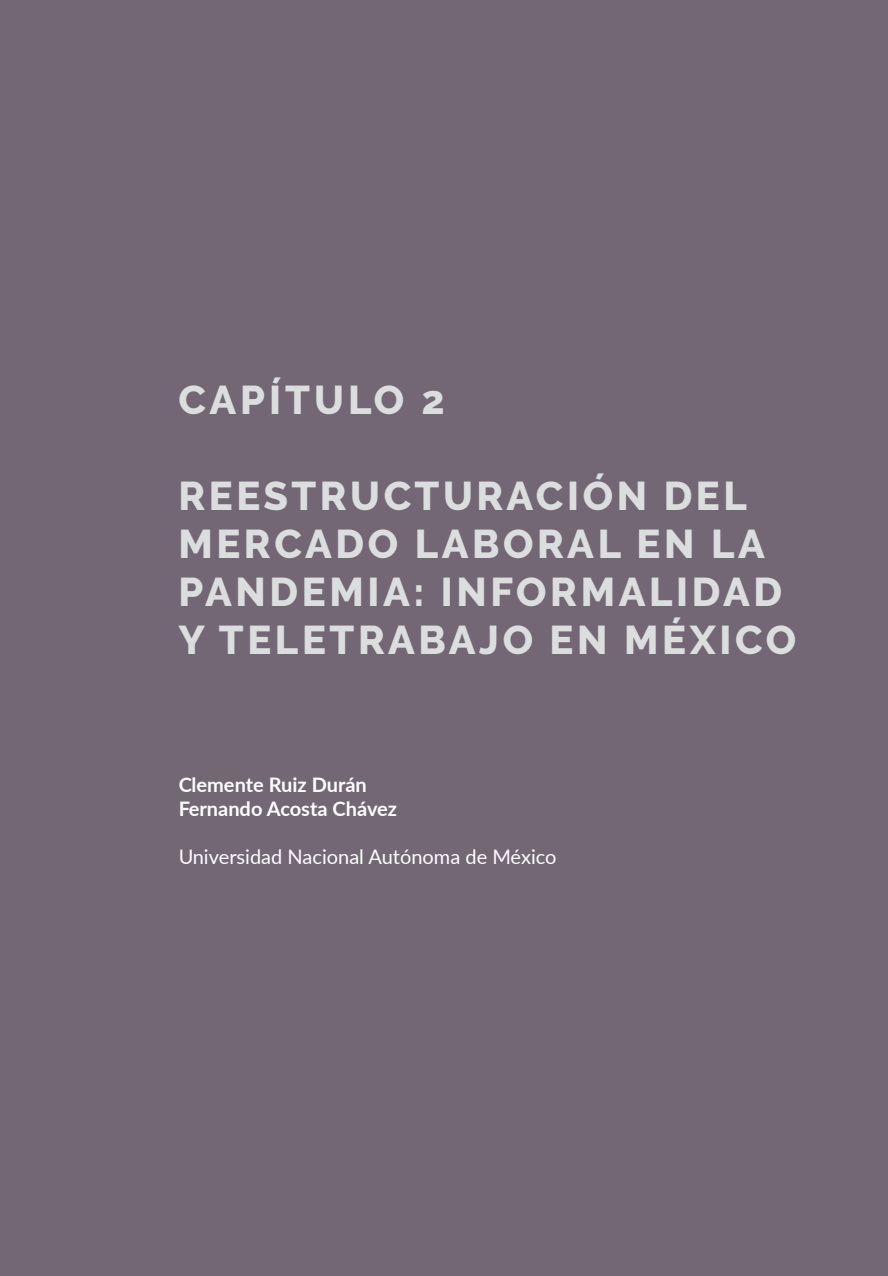
<style>
.page{position:relative;width:888px;height:1276px;background:#fff}
.page>*{position:absolute;margin:0;border:0;box-sizing:border-box;transform-origin:0 0}
.Texto_de_cita_-_Alin{font:800 40px/48px "Raleway";letter-spacing:.09em;color:#dcdddf}
.t1{font:700 20px/24px "Lato";color:#fff}
.t2{font:20px "Lato";color:#fff}
</style>
<div class="page">
<div style="left:0;top:0;width:887px;height:1276px;background:#736776"></div>
<p class="Texto_de_cita_-_Alin" style="left:178px;top:376px;width:268px">CAPÍTULO 2</p>
<p class="Texto_de_cita_-_Alin" style="left:178px;top:472px;width:619px">REESTRUCTURACIÓN DEL<br>MERCADO LABORAL EN LA<br>PANDEMIA: INFORMALIDAD<br>Y TELETRABAJO EN MÉXICO</p>
<p class="t1" style="left:178px;top:772px;width:220px">Clemente Ruiz Durán<br>Fernando Acosta Chávez</p>
<p class="t2" style="left:178px;top:842px;width:379px">Universidad Nacional Autónoma de México</p>
</div>
